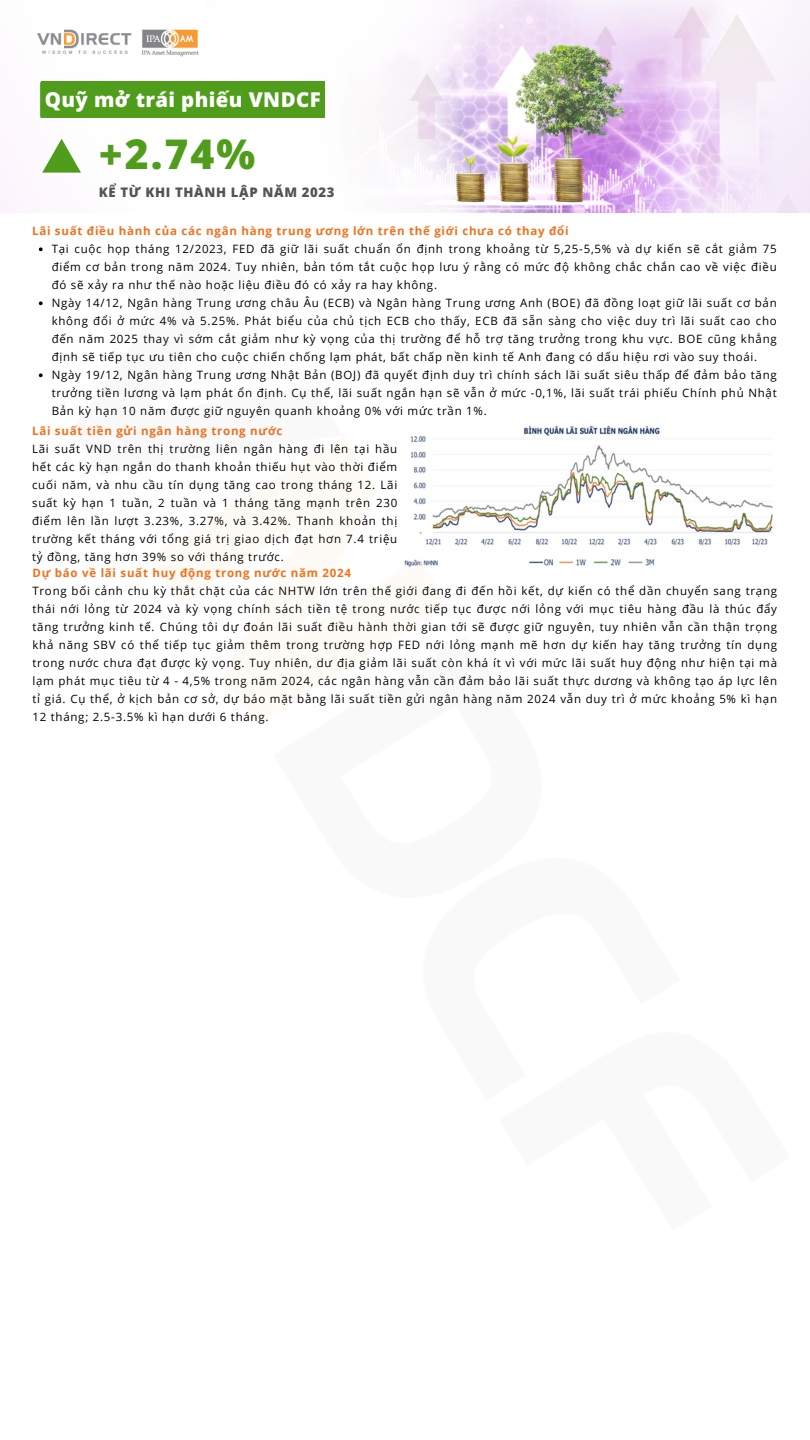
<style>
.page{position:relative;width:810px;height:1440px;background:#fff}
.page>*{position:absolute;margin:0;border:0;box-sizing:border-box;transform-origin:0 0}
.t1{font:800 40.9px "Open Sans";color:#509d1b}
.t2{font:800 20.4px "Open Sans";letter-spacing:.02em;color:#fff}
.t3{font:800 13.2px "Open Sans";letter-spacing:.05em;color:#545454}
.t4{font:11.5px/18px "Open Sans";letter-spacing:.065em;color:#000;text-align:justify}
.t5{font:700 11.5px "Open Sans";letter-spacing:.065em;color:#f46f1b}
</style>
<div class="page">
<img style="left:1px;top:0;width:809px;height:213px">
<svg style="left:42px;top:139px;width:39px;height:34px"></svg>
<div style="left:41px;top:81px;width:283px;height:36px;background:#509d1b"></div>
<img style="left:38px;top:247px;width:735px;height:322px">
<p class="t2" style="left:45px;top:85px;width:277px">Quỹ mở trái phiếu VNDCF</p>
<p class="t1" style="left:99px;top:125px;width:158px">+2.74%</p>
<p class="t3" style="left:99px;top:183px;width:237px">KỂ TỪ KHI THÀNH LẬP NĂM 2023</p>
<p class="t5" style="left:32px;top:223px;width:538px">Lãi suất điều hành của các ngân hàng trung ương lớn trên thế giới chưa có thay đổi</p>
<p class="t4" style="left:52px;top:240px;width:727px">Tại cuộc họp tháng 12/2023, FED đã giữ lãi suất chuẩn ổn định trong khoảng từ 5,25-5,5% và dự kiến sẽ cắt giảm 75 điểm cơ bản trong năm 2024. Tuy nhiên, bản tóm tắt cuộc họp lưu ý rằng có mức độ không chắc chắn cao về việc điều đó sẽ xảy ra như thế nào hoặc liệu điều đó có xảy ra hay không.</p>
<p class="t4" style="left:52px;top:294px;width:727px">Ngày 14/12, Ngân hàng Trung ương châu Âu (ECB) và Ngân hàng Trung ương Anh (BOE) đã đồng loạt giữ lãi suất cơ bản không đổi ở mức 4% và 5.25%. Phát biểu của chủ tịch ECB cho thấy, ECB đã sẵn sàng cho việc duy trì lãi suất cao cho đến năm 2025 thay vì sớm cắt giảm như kỳ vọng của thị trường để hỗ trợ tăng trưởng trong khu vực. BOE cũng khẳng định sẽ tiếp tục ưu tiên cho cuộc chiến chống lạm phát, bất chấp nền kinh tế Anh đang có dấu hiệu rơi vào suy thoái.</p>
<p class="t4" style="left:52px;top:366px;width:727px">Ngày 19/12, Ngân hàng Trung ương Nhật Bản (BOJ) đã quyết định duy trì chính sách lãi suất siêu thấp để đảm bảo tăng trưởng tiền lương và lạm phát ổn định. Cụ thể, lãi suất ngắn hạn sẽ vẫn ở mức -0,1%, lãi suất trái phiếu Chính phủ Nhật Bản kỳ hạn 10 năm được giữ nguyên quanh khoảng 0% với mức trần 1%.</p>
<p class="t5" style="left:32px;top:423px;width:252px">Lãi suất tiền gửi ngân hàng trong nước</p>
<p class="t4" style="left:32px;top:439px;width:367px">Lãi suất VND trên thị trường liên ngân hàng đi lên tại hầu hết các kỳ hạn ngắn do thanh khoản thiếu hụt vào thời điểm cuối năm, và nhu cầu tín dụng tăng cao trong tháng 12. Lãi suất kỳ hạn 1 tuần, 2 tuần và 1 tháng tăng mạnh trên 230 điểm lên lần lượt 3.23%, 3.27%, và 3.42%. Thanh khoản thị trường kết tháng với tổng giá trị giao dịch đạt hơn 7.4 triệu tỷ đồng, tăng hơn 39% so với tháng trước.</p>
<p class="t5" style="left:32px;top:564px;width:320px">Dự báo về lãi suất huy động trong nước năm 2024</p>
<p class="t4" style="left:32px;top:581px;width:746px">Trong bối cảnh chu kỳ thắt chặt của các NHTW lớn trên thế giới đang đi đến hồi kết, dự kiến có thể dần chuyển sang trạng thái nới lỏng từ 2024 và kỳ vọng chính sách tiền tệ trong nước tiếp tục được nới lỏng với mục tiêu hàng đầu là thúc đẩy tăng trưởng kinh tế. Chúng tôi dự đoán lãi suất điều hành thời gian tới sẽ được giữ nguyên, tuy nhiên vẫn cần thận trọng khả năng SBV có thể tiếp tục giảm thêm trong trường hợp FED nới lỏng mạnh mẽ hơn dự kiến hay tăng trưởng tín dụng trong nước chưa đạt được kỳ vọng. Tuy nhiên, dư địa giảm lãi suất còn khá ít vì với mức lãi suất huy động như hiện tại mà lạm phát mục tiêu từ 4 - 4,5% trong năm 2024, các ngân hàng vẫn cần đảm bảo lãi suất thực dương và không tạo áp lực lên tỉ giá. Cụ thể, ở kịch bản cơ sở, dự báo mặt bằng lãi suất tiền gửi ngân hàng năm 2024 vẫn duy trì ở mức khoảng 5% kì hạn 12 tháng; 2.5-3.5% kì hạn dưới 6 tháng.</p>
</div>
